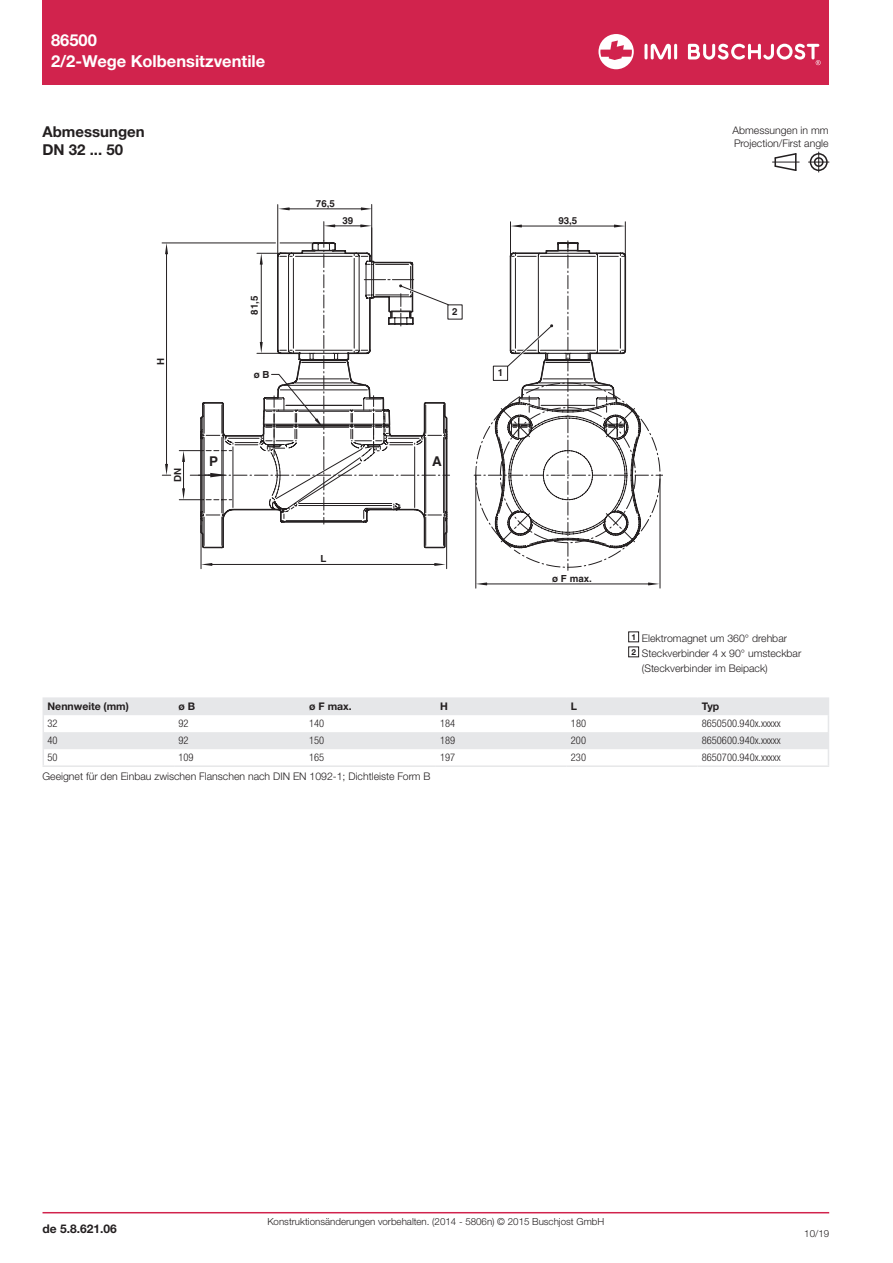
<style>
.page{position:relative;width:893px;height:1263px;background:#fff}
.page>*{position:absolute;margin:0;border:0;box-sizing:border-box;transform-origin:0 0}
.t1{font:700 16.5px/21px "Helvetica Neue LTW1 G";color:#fff}
.t2{font:700 15px/18px "Helvetica Neue LTW1 G";color:#231f20}
.t3{font:700 13.5px "Norgren";color:#231f20}
.t4{font:700 12px "Helvetica Neue LTW1 G";color:#231f20}
.t5{font:300 10.5px/13.5px "Helvetica Neue LTW1 G";color:#231f20}
.t6{font:300 condensed 10.5px "Helvetica Neue LTW1 G";color:#231f20}
.t7{font:700 10.5px "Helvetica Neue LTW1 G";color:#231f20}
.t8{font:300 9.75px "Helvetica Neue LTW1 G";color:#231f20}
.t9{font:700 9.75px "Norgren";color:#231f20}
</style>
<div class="page">
<div style="left:43px;top:0;width:786px;height:85px;background:#d1234d"></div>
<hr style="left:43px;top:1212px;width:786px;height:1px;background:#d1234d">
<hr style="left:476px;top:475px;width:1px;height:113px;background:#231f20">
<hr style="left:660px;top:475px;width:1px;height:113px;background:#231f20">
<hr style="left:484px;top:584px;width:167px;height:1px;background:#231f20">
<svg style="left:476px;top:582px;width:11px;height:3px"></svg>
<svg style="left:648px;top:582px;width:11px;height:3px"></svg>
<hr style="left:162px;top:243px;width:113px;height:1px;background:#231f20">
<hr style="left:166px;top:251px;width:1px;height:216px;background:#231f20">
<svg style="left:162px;top:464px;width:9px;height:12px"></svg>
<svg style="left:165px;top:243px;width:3px;height:11px"></svg>
<hr style="left:277px;top:205px;width:1px;height:51px;background:#231f20">
<hr style="left:371px;top:204px;width:1px;height:58px;background:#231f20">
<hr style="left:286px;top:209px;width:78px;height:1px;background:#231f20">
<svg style="left:278px;top:207px;width:12px;height:3px"></svg>
<svg style="left:361px;top:207px;width:11px;height:3px"></svg>
<hr style="left:201px;top:525px;width:1px;height:44px;background:#231f20">
<hr style="left:446px;top:525px;width:1px;height:44px;background:#231f20">
<hr style="left:209px;top:564px;width:228px;height:1px;background:#231f20">
<svg style="left:201px;top:563px;width:11px;height:3px"></svg>
<svg style="left:434px;top:563px;width:12px;height:3px"></svg>
<svg style="left:510px;top:221px;width:116px;height:20px"></svg>
<svg style="left:474px;top:241px;width:189px;height:329px"></svg>
<div style="left:493px;top:366px;width:15px;height:15px;border:1px solid #231f20"></div>
<svg style="left:179px;top:222px;width:272px;height:324px"></svg>
<hr style="left:644px;top:44px;width:3px;height:15px;background:#fff;border-radius:2px">
<hr style="left:674px;top:44px;width:3px;height:15px;background:#fff;border-radius:2px">
<svg style="left:651px;top:44px;width:20px;height:15px"></svg>
<svg style="left:598px;top:34px;width:36px;height:35px"></svg>
<svg style="left:688px;top:43px;width:133px;height:22px"></svg>
<div style="left:628px;top:631px;width:11px;height:11px;border:1px solid #231f20"></div>
<div style="left:628px;top:646px;width:11px;height:11px;border:1px solid #231f20"></div>
<hr style="left:43px;top:697px;width:131px;height:2px;background:#e6e7e9">
<hr style="left:174px;top:697px;width:131px;height:2px;background:#e6e7e9">
<hr style="left:305px;top:697px;width:131px;height:2px;background:#e6e7e9">
<hr style="left:436px;top:697px;width:131px;height:2px;background:#e6e7e9">
<hr style="left:567px;top:697px;width:131px;height:2px;background:#e6e7e9">
<hr style="left:698px;top:697px;width:131px;height:2px;background:#e6e7e9">
<svg style="left:43px;top:699px;width:786px;height:66px"></svg>
<hr style="left:43px;top:765px;width:131px;height:2px;background:#e6e7e9">
<hr style="left:174px;top:765px;width:131px;height:2px;background:#e6e7e9">
<hr style="left:305px;top:765px;width:131px;height:2px;background:#e6e7e9">
<hr style="left:436px;top:765px;width:131px;height:2px;background:#e6e7e9">
<hr style="left:567px;top:765px;width:131px;height:2px;background:#e6e7e9">
<hr style="left:698px;top:765px;width:131px;height:2px;background:#e6e7e9">
<svg style="left:808px;top:152px;width:21px;height:20px"></svg>
<svg style="left:772px;top:153px;width:27px;height:18px"></svg>
<h1 class="t1" style="left:51px;top:29px;width:216px">86500<br>2/2-Wege Kolbensitzventile</h1>
<h2 class="t2" style="left:43px;top:122px;width:104px">Abmessungen<br>DN 32 ... 50</h2>
<p class="t5" style="left:733px;top:123px;width:98px">Abmessungen in mm<br>Projection/First angle</p>
<p class="t9" style="left:155px;top:365px;width:9px;rotate:-90deg">H</p>
<p class="t9" style="left:248px;top:315px;width:20px;rotate:-90deg">81,5</p>
<p class="t9" style="left:254px;top:368px;width:17px">ø B</p>
<p class="t9" style="left:316px;top:197px;width:20px">76,5</p>
<p class="t9" style="left:342px;top:214px;width:12px">39</p>
<p class="t9" style="left:558px;top:215px;width:20px">93,5</p>
<p class="t9" style="left:452px;top:306px;width:7px">2</p>
<p class="t9" style="left:498px;top:367px;width:7px">1</p>
<p class="t9" style="left:172px;top:482px;width:16px;rotate:-90deg">DN</p>
<p class="t3" style="left:209px;top:453px;width:11px">P</p>
<p class="t3" style="left:432px;top:453px;width:11px">A</p>
<p class="t9" style="left:320px;top:552px;width:7px">L</p>
<p class="t9" style="left:552px;top:572px;width:41px">ø F max.</p>
<p class="t5" style="left:631px;top:632px;width:157px"><sup>1</sup> Elektromagnet um 360° drehbar</p>
<p class="t5" style="left:631px;top:647px;width:172px"><sup>2</sup> Steckverbinder 4 x 90° umsteckbar</p>
<p class="t5" style="left:642px;top:662px;width:127px">(Steckverbinder im Beipack)</p>
<p class="t7" style="left:48px;top:700px;width:83px">Nennweite (mm)</p>
<p class="t7" style="left:178px;top:700px;width:18px">ø B</p>
<p class="t7" style="left:309px;top:700px;width:44px">ø F max.</p>
<p class="t7" style="left:440px;top:700px;width:9px">H</p>
<p class="t7" style="left:571px;top:700px;width:8px">L</p>
<p class="t7" style="left:702px;top:700px;width:19px">Typ</p>
<p class="t6" style="left:48px;top:717px;width:12px">32</p>
<p class="t6" style="left:178px;top:717px;width:12px">92</p>
<p class="t6" style="left:309px;top:717px;width:17px">140</p>
<p class="t6" style="left:440px;top:717px;width:17px">184</p>
<p class="t6" style="left:571px;top:717px;width:17px">180</p>
<p class="t6" style="left:702px;top:717px;width:80px">8650500.940x.xxxxx</p>
<p class="t6" style="left:48px;top:734px;width:12px">40</p>
<p class="t6" style="left:178px;top:734px;width:12px">92</p>
<p class="t6" style="left:309px;top:734px;width:17px">150</p>
<p class="t6" style="left:440px;top:734px;width:17px">189</p>
<p class="t6" style="left:571px;top:734px;width:17px">200</p>
<p class="t6" style="left:702px;top:734px;width:80px">8650600.940x.xxxxx</p>
<p class="t6" style="left:47px;top:751px;width:12px">50</p>
<p class="t6" style="left:178px;top:751px;width:17px">109</p>
<p class="t6" style="left:309px;top:751px;width:17px">165</p>
<p class="t6" style="left:440px;top:751px;width:17px">197</p>
<p class="t6" style="left:571px;top:751px;width:17px">230</p>
<p class="t6" style="left:702px;top:751px;width:80px">8650700.940x.xxxxx</p>
<p class="t5" style="left:42px;top:770px;width:390px">Geeignet für den Einbau zwischen Flanschen nach DIN EN 1092-1; Dichtleiste Form B</p>
<p class="t8" style="left:267px;top:1216px;width:338px">Konstruktionsänderungen vorbehalten. (2014 - 5806n) © 2015 Buschjost GmbH</p>
<p class="t4" style="left:43px;top:1221px;width:76px">de 5.8.621.06</p>
<p class="t8" style="left:804px;top:1227px;width:26px">10/19</p>
</div>
